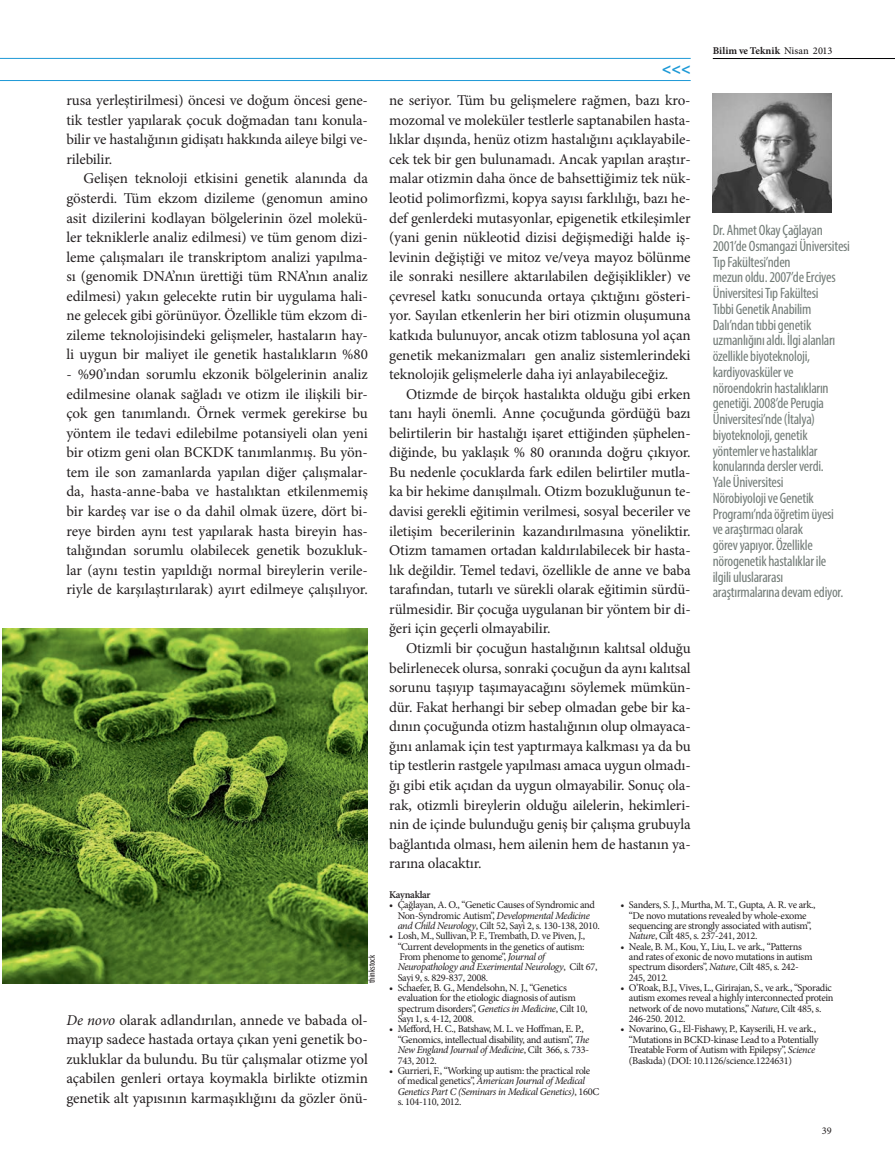
<style>
.page{position:relative;width:895px;height:1173px;background:#fff}
.page>*{position:absolute;margin:0;border:0;box-sizing:border-box;transform-origin:0 0}
.t1{font:700 16.2px "Myriad Pro";color:#1d99d6}
.t2{font:15px/19.5px "Minion Pro";letter-spacing:-.01em;color:#231f20;text-align:justify}
.t3{font:condensed 15px/15.8px "Myriad Pro";letter-spacing:-.015em;color:#737c78}
.t4{font:10.35px/10.4px "Minion Pro";letter-spacing:-.03em;color:#231f20}
.t5{font:700 10.35px "Minion Pro";letter-spacing:.005em;color:#231f20}
.t6{font:600 10.35px "Minion Pro";letter-spacing:-.03em;color:#231f20}
.t7{font:condensed 9px "Myriad Pro";color:#231f20}
.s1{font-style:italic}
.s2{font-weight:500}
</style>
<div class="page">
<hr style="left:713px;top:58px;width:182px;height:1px;background:#000103">
<img style="left:713px;top:93px;width:119px;height:119px">
<img style="left:3px;top:629px;width:365px;height:354px">
<hr style="left:0;top:80px;width:691px;height:1px;background:#1d99d6">
<hr style="left:0;top:58px;width:691px;height:1px;background:#1d99d6">
<p class="t2" style="left:66px;top:91px;width:303px">rusa yerleştirilmesi) öncesi ve doğum öncesi gene&shy;tik testler yapılarak çocuk doğmadan tanı konula&shy;bilir ve hastalığının gidişatı hakkında aileye bilgi ve&shy;rilebilir.</p>
<p class="t2" style="left:66px;top:169px;width:303px;text-indent:17px">Gelişen teknoloji etkisini genetik alanında da gösterdi. Tüm ekzom dizileme (genomun amino asit dizilerini kodlayan bölgelerinin özel molekü&shy;ler tekniklerle analiz edilmesi) ve tüm genom dizi&shy;leme çalışmaları ile transkriptom analizi yapılma&shy;sı (genomik DNA’nın ürettiği tüm RNA’nın analiz edilmesi) yakın gelecekte rutin bir uygulama hali&shy;ne gelecek gibi görünüyor. Özellikle tüm ekzom di&shy;zileme teknolojisindeki gelişmeler, hastaların hay&shy;li uygun bir maliyet ile genetik hastalıkların %80</p>
<p class="t2" style="left:66px;top:364px;width:303px">- %90’ından sorumlu ekzonik bölgelerinin analiz edilmesine olanak sağladı ve otizm ile ilişkili bir&shy;çok gen tanımlandı. Örnek vermek gerekirse bu yöntem ile tedavi edilebilme potansiyeli olan yeni bir otizm geni olan BCKDK tanımlanmış. Bu yön&shy;tem ile son zamanlarda yapılan diğer çalışmalar&shy;da, hasta-anne-baba ve hastalıktan etkilenmemiş bir kardeş var ise o da dahil olmak üzere, dört bi&shy;reye birden aynı test yapılarak hasta bireyin has&shy;talığından sorumlu olabilecek genetik bozukluk&shy;lar (aynı testin yapıldığı normal bireylerin verile&shy;riyle de karşılaştırılarak) ayırt edilmeye çalışılıyor.</p>
<p class="t7" style="left:366px;top:983px;width:30px;rotate:-90deg">thinkstock</p>
<p class="t2" style="left:66px;top:1010px;width:303px"><span class="s1">De novo</span> olarak adlandırılan, annede ve babada ol&shy;mayıp sadece hastada ortaya çıkan yeni genetik bo&shy;zukluklar da bulundu. Bu tür çalışmalar otizme yol açabilen genleri ortaya koymakla birlikte otizmin genetik alt yapısının karmaşıklığını da gözler önü-</p>
<p class="t1" style="left:662px;top:58px;width:30px">&lt;&lt;&lt;</p>
<p class="t2" style="left:389px;top:91px;width:303px">ne seriyor. Tüm bu gelişmelere rağmen, bazı kro&shy;mozomal ve moleküler testlerle saptanabilen hasta&shy;lıklar dışında, henüz otizm hastalığını açıklayabile&shy;cek tek bir gen bulunamadı. Ancak yapılan araştır&shy;malar otizmin daha önce de bahsettiğimiz tek nük&shy;leotid polimorfizmi, kopya sayısı farklılığı, bazı he&shy;def genlerdeki mutasyonlar, epigenetik etkileşimler (yani genin nükleotid dizisi değişmediği halde iş&shy;levinin değiştiği ve mitoz ve/veya mayoz bölünme ile sonraki nesillere aktarılabilen değişiklikler) ve çevresel katkı sonucunda ortaya çıktığını gösteri&shy;yor. Sayılan etkenlerin her biri otizmin oluşumuna katkıda bulunuyor, ancak otizm tablosuna yol açan genetik mekanizmaları gen analiz sistemlerindeki teknolojik gelişmelerle daha iyi anlayabileceğiz.</p>
<p class="t2" style="left:389px;top:384px;width:303px;text-indent:17px">Otizmde de birçok hastalıkta olduğu gibi erken tanı hayli önemli. Anne çocuğunda gördüğü bazı belirtilerin bir hastalığı işaret ettiğinden şüphelen&shy;diğinde, bu yaklaşık % 80 oranında doğru çıkıyor.<br>Bu nedenle çocuklarda fark edilen belirtiler mutla&shy;ka bir hekime danışılmalı. Otizm bozukluğunun te&shy;davisi gerekli eğitimin verilmesi, sosyal beceriler ve iletişim becerilerinin kazandırılmasına yöneliktir.<br>Otizm tamamen ortadan kaldırılabilecek bir hasta&shy;lık değildir. Temel tedavi, özellikle de anne ve baba tarafından, tutarlı ve sürekli olarak eğitimin sürdü&shy;rülmesidir. Bir çocuğa uygulanan bir yöntem bir di&shy;ğeri için geçerli olmayabilir.</p>
<p class="t2" style="left:389px;top:638px;width:303px;text-indent:17px">Otizmli bir çocuğun hastalığının kalıtsal olduğu belirlenecek olursa, sonraki çocuğun da aynı kalıtsal sorunu taşıyıp taşımayacağını söylemek mümkün&shy;dür. Fakat herhangi bir sebep olmadan gebe bir ka&shy;dının çocuğunda otizm hastalığının olup olmayaca&shy;ğını anlamak için test yaptırmaya kalkması ya da bu tip testlerin rastgele yapılması amaca uygun olmadı&shy;ğı gibi etik açıdan da uygun olmayabilir. Sonuç ola&shy;rak, otizmli bireylerin olduğu ailelerin, hekimleri&shy;nin de içinde bulunduğu geniş bir çalışma grubuyla bağlantıda olması, hem ailenin hem de hastanın ya&shy;rarına olacaktır.</p>
<p class="t5" style="left:713px;top:44px;width:121px">Bilim ve Teknik <span class="s2">Nisan 2013</span></p>
<p class="t3" style="left:713px;top:222px;width:139px">Dr. Ahmet Okay Çağlayan<br>2001’de Osmangazi Üniversitesi<br>Tıp Fakültesi’nden<br>mezun oldu. 2007’de Erciyes<br>Üniversitesi Tıp Fakültesi<br>Tıbbi Genetik Anabilim<br>Dalı’ndan tıbbi genetik uzmanlığını aldı. İlgi alanları özellikle biyoteknoloji, kardiyovasküler ve nöroendokrin hastalıkların genetiği. 2008’de Perugia<br>Üniversitesi’nde (İtalya) biyoteknoloji, genetik yöntemler ve hastalıklar konularında dersler verdi.<br>Yale Üniversitesi<br>Nörobiyoloji ve Genetik<br>Programı’nda öğretim üyesi<br>ve araştırmacı olarak<br>görev yapıyor. Özellikle nörogenetik hastalıklar ile<br>ilgili uluslararası araştırmalarına devam ediyor.</p>
<p class="t6" style="left:389px;top:887px;width:43px">Kaynaklar</p>
<p class="t4" style="left:398px;top:899px;width:204px;text-indent:-9px">• Çağlayan, A. O., “Genetic Causes of Syndromic and<br>Non-Syndromic Autism”, <span class="s1">Developmental Medicine and Child Neurology</span>, Cilt 52, Sayi 2, s. 130-138, 2010.</p>
<p class="t4" style="left:398px;top:930px;width:201px;text-indent:-9px">• Losh, M., Sullivan, P. F., Trembath, D. ve Piven, J., “Current developments in the genetics of autism:<br>From phenome to genome”, <span class="s1">Journal of Neuropathology and Exerimental Neurology</span>, Cilt 67, Sayi 9, s. 829-837, 2008.</p>
<p class="t4" style="left:398px;top:982px;width:191px;text-indent:-9px">• Schaefer, B. G., Mendelsohn, N. J., “Genetics evaluation for the etiologic diagnosis of autism spectrum disorders”, <span class="s1">Genetics in Medicine</span>, Cilt 10, Sayı 1, s. 4-12, 2008.</p>
<p class="t4" style="left:398px;top:1024px;width:193px;text-indent:-9px">• Mefford, H. C., Batshaw, M. L. ve Hoffman, E. P., “Genomics, intellectual disability, and autism”, <span class="s1">The New England Journal of Medicine</span>, Cilt 366, s. 733- 743, 2012.</p>
<p class="t4" style="left:398px;top:1065px;width:203px;text-indent:-9px">• Gurrieri, F., “Working up autism: the practical role of medical genetics”, <span class="s1">American Journal of Medical Genetics Part C (Seminars in Medical Genetics)</span>, 160C s. 104-110, 2012.</p>
<p class="t4" style="left:629px;top:899px;width:188px;text-indent:-9px">• Sanders, S. J., Murtha, M. T., Gupta, A. R. ve ark., “De novo mutations revealed by whole-exome sequencing are strongly associated with autism”, <span class="s1">Nature</span>, Cilt 485, s. 237-241, 2012.</p>
<p class="t4" style="left:629px;top:941px;width:185px;text-indent:-9px">• Neale, B. M., Kou, Y., Liu, L. ve ark., “Patterns and rates of exonic de novo mutations in autism spectrum disorders”, <span class="s1">Nature</span>, Cilt 485, s. 242- 245, 2012.</p>
<p class="t4" style="left:629px;top:982px;width:206px;text-indent:-9px">• O’Roak, B.J., Vives, L., Girirajan, S., ve ark., “Sporadic autism exomes reveal a highly interconnected protein network of de novo mutations,” <span class="s1">Nature</span>, Cilt 485, s.<br>246-250. 2012.</p>
<p class="t4" style="left:629px;top:1024px;width:191px;text-indent:-9px">• Novarino, G., El-Fishawy, P., Kayserili, H. ve ark., “Mutations in BCKD-kinase Lead to a Potentially Treatable Form of Autism with Epilepsy”, <span class="s1">Science </span>(Baskıda) (DOI: 10.1126/science.1224631)</p>
<p class="t4" style="left:822px;top:1126px;width:11px">39</p>
</div>
